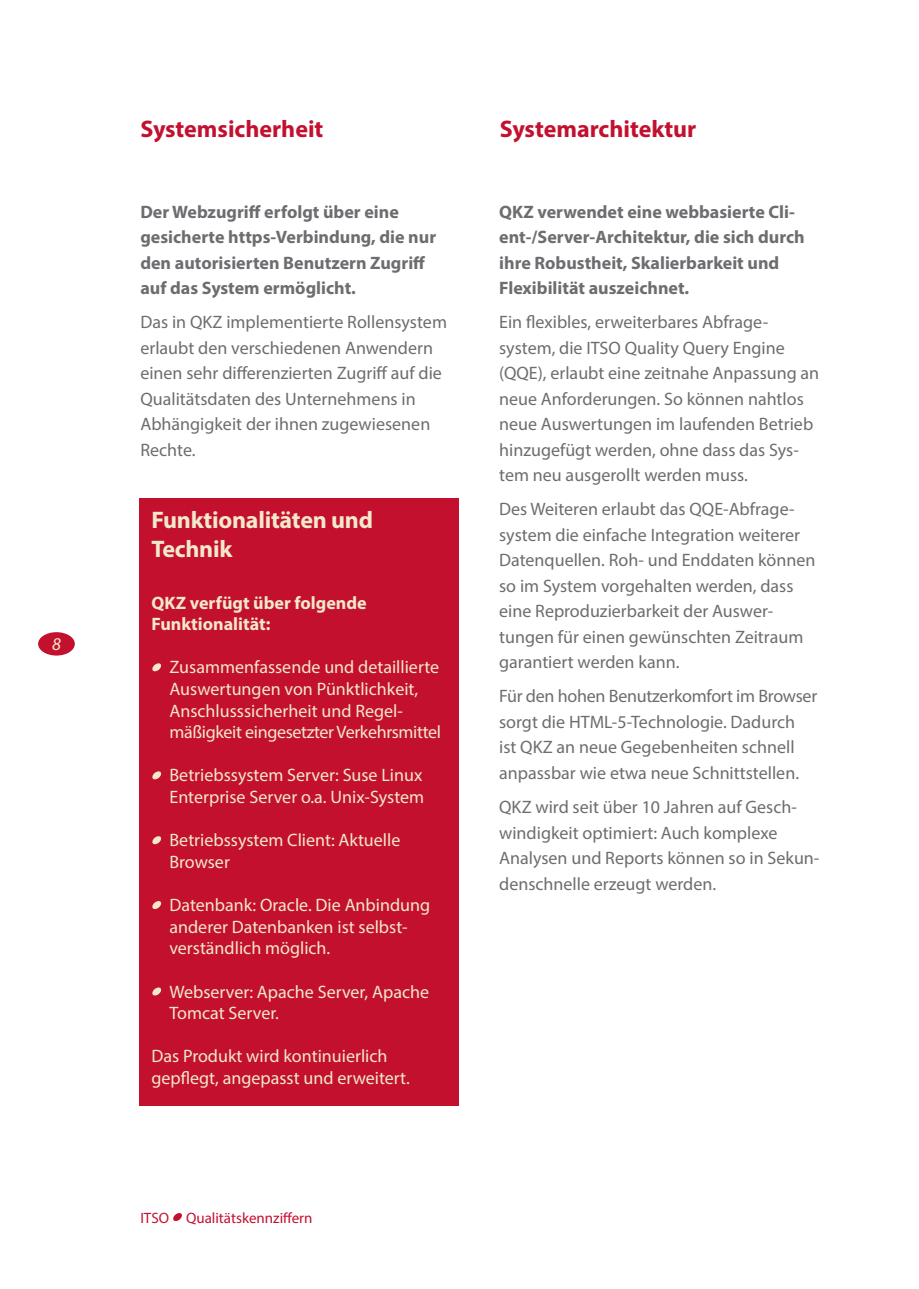
<style>
.page{position:relative;width:919px;height:1289px;background:#fff}
.page>*{position:absolute;margin:0;border:0;box-sizing:border-box;transform-origin:0 0}
.t1{font:700 24px "Myriad Pro";color:#c3102f}
.Absatzformat_1{font:700 24px/28.8px "Myriad Pro";letter-spacing:-.01em;color:#f2e8ca}
.Absatzformat_1-2{font:18px/25.5px "Myriad Pro";color:#6c6d70}
.t2{font:18px/21.6px "Myriad Pro";color:#f2e8ca}
.Absatzformat_1-3{font:700 18px/25.5px "Myriad Pro";color:#6c6d70}
.t3{font:700 18px/21.6px "Myriad Pro";color:#f2e8ca}
.t4{font:18px "Myriad Pro";letter-spacing:-.02em;color:#f2e8ca}
.t5{font:italic 18px "Myriad Pro";color:#f2e8ca}
.t6{font:15px "Myriad Pro";color:#c3102f}
</style>
<div class="page">
<div style="left:38px;top:632px;width:37px;height:23px;background:#c3102f;border-radius:50%"></div>
<svg style="left:173px;top:1213px;width:9px;height:8px"></svg>
<div style="left:139px;top:498px;width:319px;height:607px;background:#c3102f"></div>
<svg style="left:152px;top:663px;width:10px;height:9px"></svg>
<svg style="left:152px;top:771px;width:10px;height:9px"></svg>
<svg style="left:152px;top:836px;width:10px;height:8px"></svg>
<svg style="left:152px;top:901px;width:10px;height:8px"></svg>
<svg style="left:152px;top:987px;width:10px;height:9px"></svg>
<p class="t5" style="left:52px;top:632px;width:10px">8</p>
<p class="t1" style="left:140px;top:113px;width:184px">Systemsicherheit</p>
<p class="Absatzformat_1-3" style="left:140px;top:198px;width:297px">Der Webzugriff erfolgt über eine gesicherte https-Verbindung, die nur den autorisierten Benutzern Zugriff auf das System ermöglicht.</p>
<p class="Absatzformat_1-2" style="left:140px;top:309px;width:308px">Das in QKZ implementierte Rollensystem erlaubt den verschiedenen Anwendern einen sehr differenzierten Zugriff auf die Qualitätsdaten des Unternehmens in Abhängigkeit der ihnen zugewiesenen Rechte.</p>
<p class="Absatzformat_1" style="left:151px;top:504px;width:223px">Funktionalitäten und<br>Technik</p>
<p class="t3" style="left:151px;top:591px;width:217px">QKZ verfügt über folgende<br>Funktionalität:</p>
<p class="t2" style="left:169px;top:656px;width:271px">Zusammenfassende und detaillierte<br>Auswertungen von Pünktlichkeit,<br>Anschlusssicherheit und Regel-</p>
<p class="t4" style="left:169px;top:721px;width:273px">mäßigkeit eingesetzter Verkehrsmittel</p>
<p class="t2" style="left:169px;top:764px;width:256px">Betriebssystem Server: Suse Linux<br>Enterprise Server o.a. Unix-System</p>
<p class="t2" style="left:169px;top:829px;width:232px">Betriebssystem Client: Aktuelle<br>Browser</p>
<p class="t2" style="left:169px;top:893px;width:262px">Datenbank: Oracle. Die Anbindung anderer Datenbanken ist selbst&shy;verständlich möglich.</p>
<p class="t2" style="left:169px;top:980px;width:261px">Webserver: Apache Server, Apache<br>Tomcat Server.</p>
<p class="t2" style="left:151px;top:1045px;width:260px">Das Produkt wird kontinuierlich gepflegt, angepasst und erweitert.</p>
<p class="t6" style="left:140px;top:1208px;width:174px">ITSO Qualitätskennziffern</p>
<p class="t1" style="left:499px;top:113px;width:198px">Systemarchitektur</p>
<p class="Absatzformat_1-3" style="left:499px;top:198px;width:307px">QKZ verwendet eine webbasierte Cli&shy;ent-/Server-Architektur, die sich durch ihre Robustheit, Skalierbarkeit und Flexibilität auszeichnet.</p>
<p class="Absatzformat_1-2" style="left:499px;top:309px;width:321px">Ein flexibles, erweiterbares Abfrage&shy;system, die ITSO Quality Query Engine (QQE), erlaubt eine zeitnahe Anpassung an neue Anforderungen. So können nahtlos neue Auswertungen im laufenden Betrieb hinzugefügt werden, ohne dass das Sys&shy;tem neu ausgerollt werden muss.</p>
<p class="Absatzformat_1-2" style="left:499px;top:496px;width:318px">Des Weiteren erlaubt das QQE-Abfrage&shy;system die einfache Integration weiterer Datenquellen. Roh- und Enddaten können so im System vorgehalten werden, dass eine Reproduzierbarkeit der Auswer&shy;tungen für einen gewünschten Zeitraum garantiert werden kann.</p>
<p class="Absatzformat_1-2" style="left:499px;top:683px;width:319px">Für den hohen Benutzerkomfort im Browser sorgt die HTML-5-Technologie. Dadurch<br>ist QKZ an neue Gegebenheiten schnell anpassbar wie etwa neue Schnittstellen.</p>
<p class="Absatzformat_1-2" style="left:499px;top:794px;width:322px">QKZ wird seit über 10 Jahren auf Gesch&shy;windigkeit optimiert: Auch komplexe Analysen und Reports können so in Sekun&shy;denschnelle erzeugt werden.</p>
</div>
